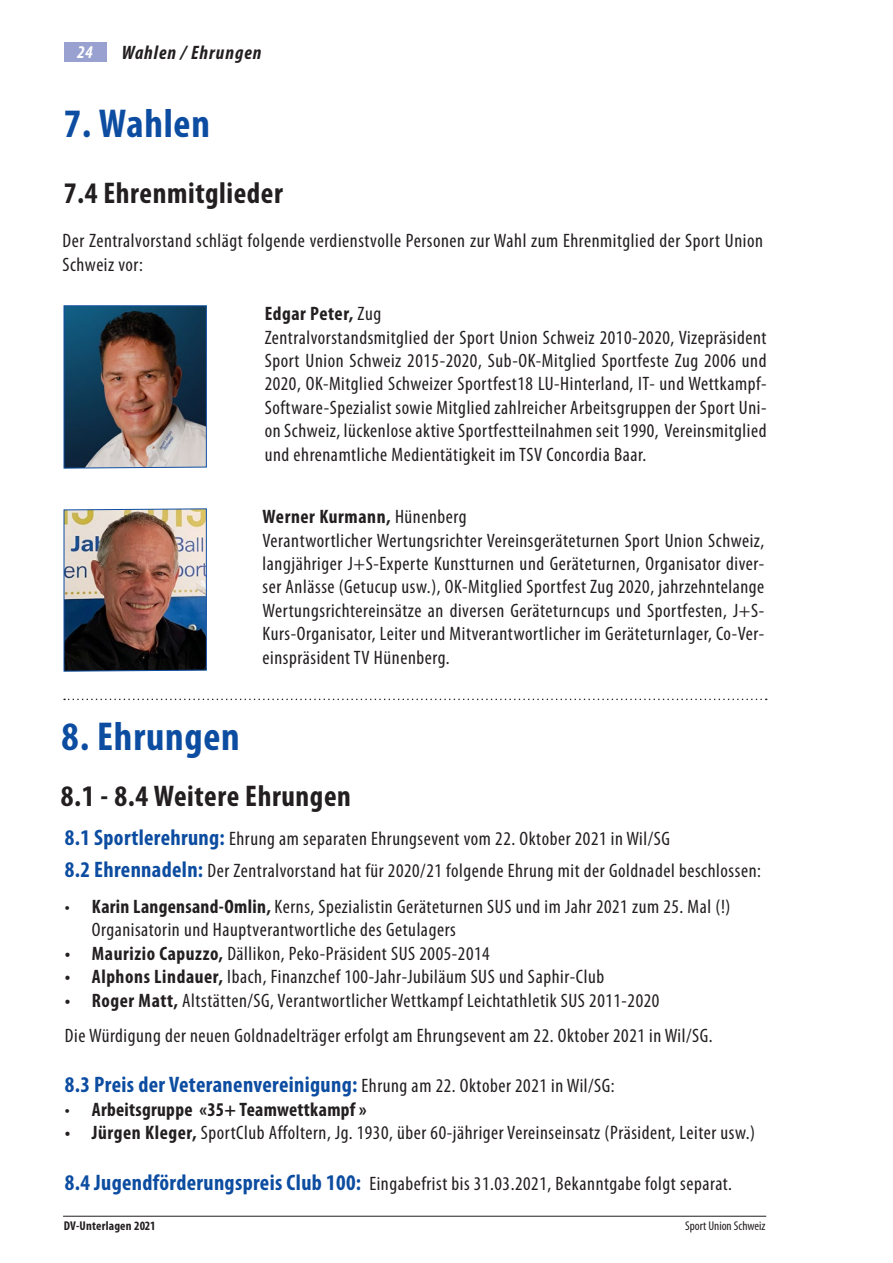
<style>
.page{position:relative;width:893px;height:1263px;background:#fff}
.page>*{position:absolute;margin:0;border:0;box-sizing:border-box;transform-origin:0 0}
.HT{font:700 condensed 40.5px "Myriad Pro";letter-spacing:.02em;color:#0d4da1}
.HT-2{font:700 condensed 30px "Myriad Pro";letter-spacing:.02em;color:#231f20}
.GT{font:700 condensed 22.5px "Myriad Pro";letter-spacing:.015em;color:#0d4da1}
.Grundtext{font:condensed 19.5px/23.4px "Myriad Pro";letter-spacing:.03em;color:#231f20}
.GT-2{font:condensed 19.5px "Myriad Pro";letter-spacing:.03em;color:#231f20}
.Grundtext-2{font:700 condensed 19.5px "Myriad Pro";letter-spacing:.015em;color:#231f20}
.t1{font:italic 700 condensed 19.5px "Myriad Pro";letter-spacing:.05em;color:#231f20}
.t2{font:italic 700 condensed 18px "Myriad Pro";color:#fff}
.t3{font:700 condensed 12.75px "Myriad Pro";letter-spacing:.015em;color:#231f20}
.t4{font:condensed 12.75px "Myriad Pro";color:#231f20}
.s1{font-weight:400}
.s2{font-weight:700;font-size:22.5px;color:#0d4da1}
.s3{font-weight:700}
.s4{font-weight:400;font-size:19.5px;color:#231f20}
</style>
<div class="page">
<hr style="left:63px;top:1216px;width:703px;height:1px;background:#231f20">
<div style="left:64px;top:43px;width:42px;height:19px;background:#99a1d0"></div>
<img style="left:64px;top:305px;width:143px;height:164px">
<img style="left:64px;top:508px;width:143px;height:164px">
<svg style="left:64px;top:699px;width:703px;height:1px"></svg>
<p class="t2" style="left:77px;top:43px;width:17px">24</p>
<p class="t1" style="left:122px;top:43px;width:141px">Wahlen / Ehrungen</p>
<p class="HT" style="left:64px;top:101px;width:148px">7. Wahlen</p>
<p class="HT-2" style="left:64px;top:177px;width:221px">7.4 Ehrenmitglieder</p>
<p class="Grundtext" style="left:62px;top:230px;width:702px">Der Zentralvorstand schlägt folgende verdienstvolle Personen zur Wahl zum Ehrenmitglied der Sport Union<br>Schweiz vor:</p>
<p class="Grundtext-2" style="left:265px;top:303px;width:118px">Edgar Peter, <span class="s1">Zug</span></p>
<p class="Grundtext" style="left:265px;top:326px;width:503px;text-align:justify">Zentralvorstandsmitglied der Sport Union Schweiz 2010-2020, Vizepräsident Sport Union Schweiz 2015-2020, Sub-OK-Mitglied Sportfeste Zug 2006 und 2020, OK-Mitglied Schweizer Sportfest18 LU-Hinterland, IT- und Wettkampf-Software-Spezialist sowie Mitglied zahlreicher Arbeitsgruppen der Sport Uni&shy;on Schweiz, lückenlose aktive Sportfestteilnahmen seit 1990, Vereinsmitglied und ehrenamtliche Medientätigkeit im TSV Concordia Baar.</p>
<p class="HT" style="left:62px;top:714px;width:180px">8. Ehrungen</p>
<p class="Grundtext-2" style="left:263px;top:506px;width:205px">Werner Kurmann, <span class="s1">Hünenberg</span></p>
<p class="Grundtext" style="left:263px;top:529px;width:503px;text-align:justify">Verantwortlicher Wertungsrichter Vereinsgeräteturnen Sport Union Schweiz, langjähriger J+S-Experte Kunstturnen und Geräteturnen, Organisator diver&shy;ser Anlässe (Getucup usw.), OK-Mitglied Sportfest Zug 2020, jahrzehntelange Wertungsrichtereinsätze an diversen Geräteturncups und Sportfesten, J+S-Kurs-Organisator, Leiter und Mitverantwortlicher im Geräteturnlager, Co-Ver&shy;einspräsident TV Hünenberg.</p>
<p class="HT-2" style="left:61px;top:779px;width:291px">8.1 - 8.4 Weitere Ehrungen</p>
<p class="GT-2" style="left:65px;top:827px;width:607px"><span class="s2">8.1 Sportlerehrung:</span> Ehrung am separaten Ehrungsevent vom 22. Oktober 2021 in Wil/SG</p>
<p class="GT-2" style="left:65px;top:860px;width:698px"><span class="s2">8.2 Ehrennadeln:</span> Der Zentralvorstand hat für 2020/21 folgende Ehrung mit der Goldnadel beschlossen:</p>
<p class="Grundtext" style="left:92px;top:895px;width:640px;text-indent:-27px">• <span class="s3">Karin Langensand-Omlin,</span> Kerns, Spezialistin Geräteturnen SUS und im Jahr 2021 zum 25. Mal (!)<br>Organisatorin und Hauptverantwortliche des Getulagers</p>
<p class="Grundtext" style="left:65px;top:942px;width:426px"><span class="s3">• Maurizio Capuzzo,</span> Dällikon, Peko-Präsident SUS 2005-2014</p>
<p class="Grundtext" style="left:65px;top:965px;width:541px"><span class="s3">• Alphons Lindauer,</span> Ibach, Finanzchef 100-Jahr-Jubiläum SUS und Saphir-Club</p>
<p class="Grundtext" style="left:65px;top:989px;width:596px"><span class="s3">• Roger Matt,</span> Altstätten/SG, Verantwortlicher Wettkampf Leichtathletik SUS 2011-2020</p>
<p class="GT-2" style="left:65px;top:1025px;width:649px">Die Würdigung der neuen Goldnadelträger erfolgt am Ehrungsevent am 22. Oktober 2021 in Wil/SG.</p>
<p class="GT" style="left:65px;top:1072px;width:551px">8.3 Preis der Veteranenvereinigung: <span class="s4">Ehrung am 22. Oktober 2021 in Wil/SG:</span></p>
<p class="Grundtext-2" style="left:65px;top:1098px;width:303px"><span class="s1">•</span> Arbeitsgruppe «35+ Teamwettkampf »</p>
<p class="Grundtext" style="left:65px;top:1121px;width:692px"><span class="s3">• Jürgen Kleger,</span> SportClub Affoltern, Jg. 1930, über 60-jähriger Vereinseinsatz (Präsident, Leiter usw.)</p>
<p class="GT-2" style="left:65px;top:1173px;width:669px"><span class="s2">8.4 Jugendförderungspreis Club 100:</span> Eingabefrist bis 31.03.2021, Bekanntgabe folgt separat.</p>
<p class="t3" style="left:64px;top:1219px;width:93px">DV-Unterlagen 2021</p>
<p class="t4" style="left:685px;top:1219px;width:82px">Sport Union Schweiz</p>
</div>
